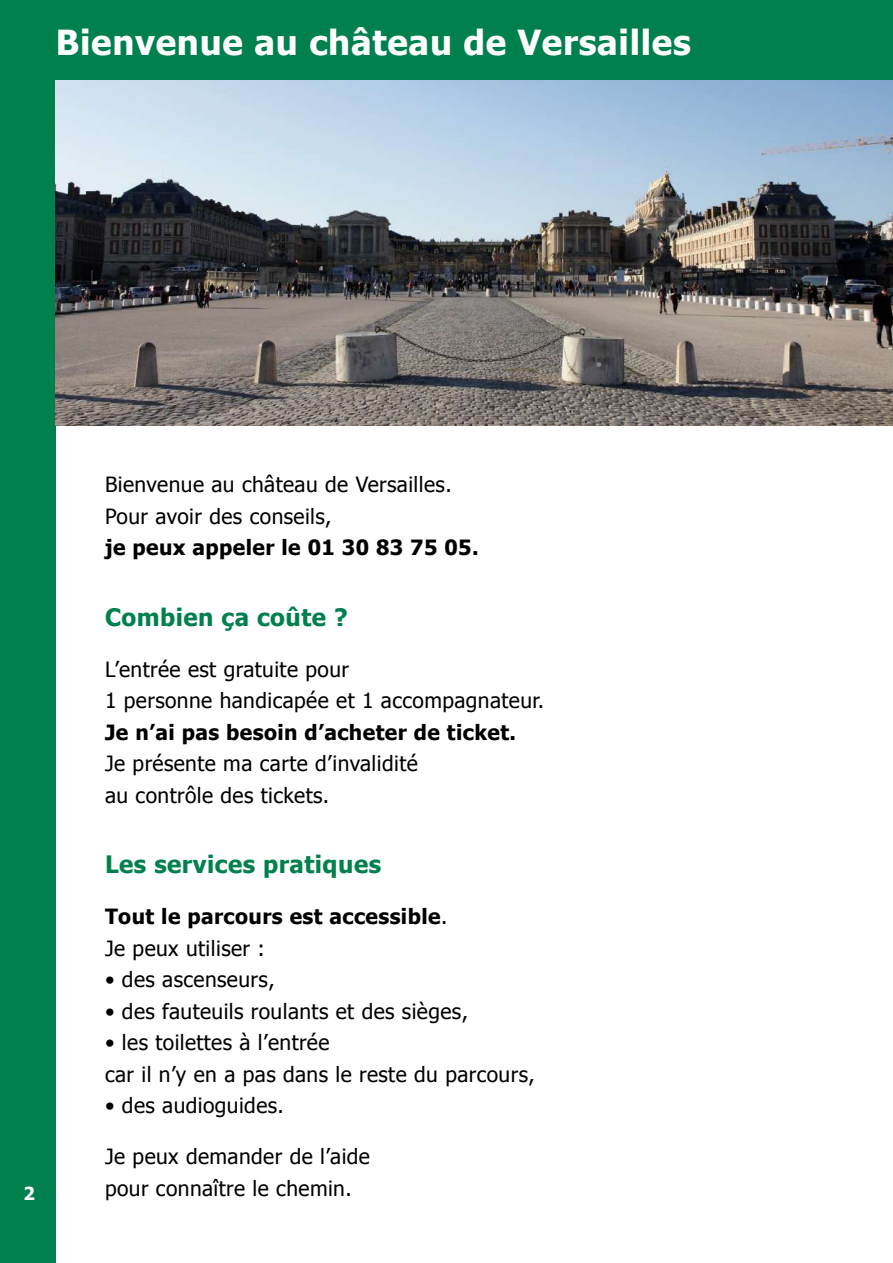
<style>
.page{position:relative;width:893px;height:1263px;background:#fff}
.page>*{position:absolute;margin:0;border:0;box-sizing:border-box;transform-origin:0 0}
.t1{font:700 34.5px "Tahoma";letter-spacing:.02em;color:#fff}
.t2{font:700 24px "Tahoma";letter-spacing:.02em;color:#00804d}
.t3{font:21px/31.5px "Tahoma";letter-spacing:.02em;color:#000}
.t4{font:700 21px/31.5px "Tahoma";letter-spacing:.02em;color:#000}
.t5{font:700 18px "Tahoma";color:#fff}
.s1{font-weight:400}
</style>
<div class="page">
<div style="left:0;top:0;width:55px;height:1263px;background:#00804d"></div>
<div style="left:0;top:0;width:893px;height:85px;background:#00804d"></div>
<img style="left:55px;top:80px;width:838px;height:345px">
<h1 class="t1" style="left:56px;top:19px;width:637px">Bienvenue au château de Versailles</h1>
<p class="t5" style="left:23px;top:1181px;width:13px">2</p>
<p class="t3" style="left:105px;top:468px;width:348px">Bienvenue au château de Versailles.<br>Pour avoir des conseils,</p>
<p class="t4" style="left:105px;top:531px;width:375px">je peux appeler le 01 30 83 75 05.</p>
<p class="t2" style="left:105px;top:600px;width:244px">Combien ça coûte ?</p>
<p class="t3" style="left:105px;top:652px;width:441px">L’entrée est gratuite pour<br>1 personne handicapée et 1 accompagnateur.</p>
<p class="t4" style="left:105px;top:715px;width:412px">Je n’ai pas besoin d’acheter de ticket.</p>
<p class="t3" style="left:105px;top:747px;width:314px">Je présente ma carte d’invalidité au contrôle des tickets.</p>
<p class="t2" style="left:105px;top:848px;width:278px">Les services pratiques</p>
<p class="t4" style="left:105px;top:900px;width:344px">Tout le parcours est accessible<span class="s1">.<br>Je peux utiliser :</span></p>
<p class="t3" style="left:105px;top:963px;width:171px">• des ascenseurs,</p>
<p class="t3" style="left:105px;top:994px;width:365px">• des fauteuils roulants et des sièges,</p>
<p class="t3" style="left:105px;top:1026px;width:431px">• les toilettes à l’entrée<br>car il n’y en a pas dans le reste du parcours,</p>
<p class="t3" style="left:105px;top:1089px;width:180px">• des audioguides.</p>
<p class="t3" style="left:105px;top:1140px;width:266px">Je peux demander de l’aide pour connaître le chemin.</p>
</div>
